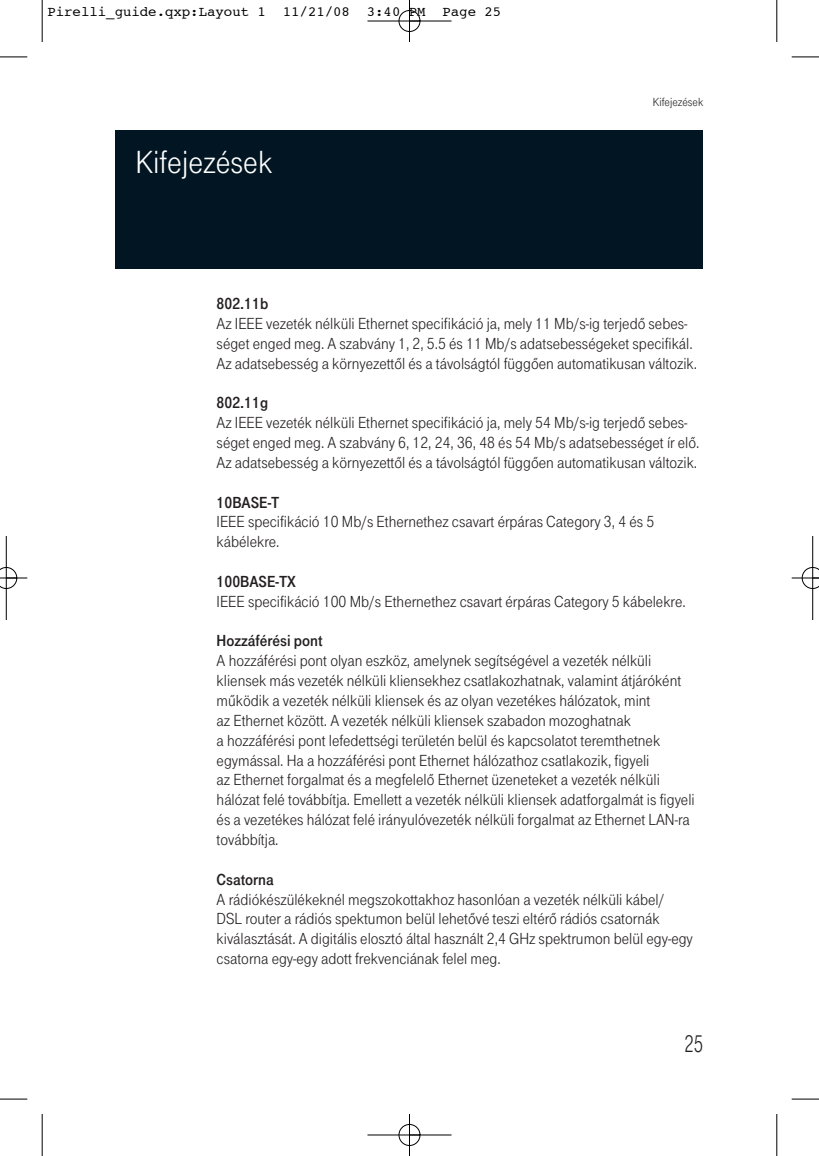
<style>
.page{position:relative;width:819px;height:1156px;background:#fff}
.page>*{position:absolute;margin:0;border:0;box-sizing:border-box;transform-origin:0 0}
.t1{font:33.25px "Tele Grotesk H Norm";color:#fff}
.t2{font:24.85px "Tele Grotesk H Norm";color:#231f20;scale:.8 1}
.t3{font:16.62px/19.8px "Tele Grotesk H Norm";color:#231f20}
.t4{font:16.62px "Tele Grotesk H Fett";color:#231f20}
.t5{font:14px "Courier";color:#000}
.t6{font:12.25px "Tele Grotesk H Norm";color:#231f20}
</style>
<div class="page">
<div style="left:116px;top:130px;width:587px;height:139px;background:#011622"></div>
<hr style="left:42px;top:0;width:1px;height:42px;background:#000">
<svg style="left:0;top:56px;width:27px;height:2px"></svg>
<hr style="left:776px;top:0;width:1px;height:42px;background:#000">
<svg style="left:791px;top:56px;width:28px;height:2px"></svg>
<hr style="left:42px;top:1113px;width:1px;height:42px;background:#000">
<svg style="left:0;top:1098px;width:27px;height:1px"></svg>
<hr style="left:776px;top:1113px;width:1px;height:42px;background:#000">
<svg style="left:791px;top:1098px;width:28px;height:1px"></svg>
<div style="left:398px;top:10px;width:22px;height:22px;border:1px solid #fff;border-radius:50%"></div>
<div style="left:398px;top:1124px;width:22px;height:21px;border:1px solid #fff;border-radius:50%"></div>
<hr style="left:367px;top:21px;width:84px;height:1px;background:#000">
<hr style="left:367px;top:1134px;width:84px;height:1px;background:#000">
<hr style="left:6px;top:536px;width:1px;height:84px;background:#000">
<hr style="left:812px;top:536px;width:1px;height:84px;background:#000">
<hr style="left:409px;top:0;width:1px;height:42px;background:#000">
<hr style="left:409px;top:1113px;width:1px;height:42px;background:#000">
<div style="left:399px;top:10px;width:21px;height:22px;border:1px solid #000;border-radius:50%"></div>
<div style="left:399px;top:1124px;width:21px;height:21px;border:1px solid #000;border-radius:50%"></div>
<svg style="left:0;top:567px;width:27px;height:22px"></svg>
<svg style="left:791px;top:567px;width:28px;height:22px"></svg>
<p class="t5" style="left:47px;top:5px;width:455px">Pirelli_guide.qxp:Layout 1 11/21/08 3:40 PM Page 25</p>
<h1 class="t1" style="left:135px;top:151px;width:138px">Kifejezések</h1>
<p class="t6" style="left:653px;top:97px;width:52px">Kifejezések</p>
<p class="t4" style="left:217px;top:298px;width:53px">802.11b</p>
<p class="t3" style="left:217px;top:315px;width:482px">Az IEEE vezeték nélküli Ethernet specifikáció ja, mely 11 Mb/s-ig terjedô sebes - séget enged meg. A szabvány 1, 2, 5.5 és 11 Mb/s adatsebességeket specifikál.<br>Az adatsebesség a környezettôl és a távolságtól függôen automatikusan változik.</p>
<p class="t4" style="left:217px;top:397px;width:53px">802.11g</p>
<p class="t3" style="left:217px;top:414px;width:484px">Az IEEE vezeték nélküli Ethernet specifikáció ja, mely 54 Mb/s-ig terjedô sebes - séget enged meg. A szabvány 6, 12, 24, 36, 48 és 54 Mb/s adatsebességet ír elô.<br>Az adatsebesség a környezettôl és a távolságtól függôen automatikusan változik.</p>
<p class="t4" style="left:217px;top:496px;width:64px">10BASE-T</p>
<p class="t3" style="left:217px;top:513px;width:439px">IEEE specifikáció 10 Mb/s Ethernethez csavart érpáras Category 3, 4 és 5 kábélekre.</p>
<p class="t4" style="left:217px;top:576px;width:81px">100BASE-TX</p>
<p class="t3" style="left:217px;top:593px;width:470px">IEEE specifikáció 100 Mb/s Ethernethez csavart érpáras Category 5 kábelekre.</p>
<p class="t4" style="left:217px;top:635px;width:107px">Hozzáférési pont</p>
<p class="t3" style="left:217px;top:652px;width:479px">A hozzáférési pont olyan eszköz, amelynek segítségével a vezeték nélküli kliensek más vezeték nélküli kliensekhez csatlakozhatnak, valamint átjáróként mûködik a vezeték nélküli kliensek és az olyan vezetékes hálózatok, mint<br>az Ethernet között. A vezeték nélküli kliensek szabadon mozoghatnak<br>a hozzáférési pont lefedettségi területén belül és kapcsolatot teremthetnek egymással. Ha a hozzáférési pont Ethernet hálózathoz csatlakozik, figyeli<br>az Ethernet forgalmat és a megfelelô Ethernet üzeneteket a vezeték nélküli hálózat felé továbbítja. Emellett a vezeték nélküli kliensek adatforgalmát is figyeli és a vezetékes hálózat felé irányulóvezeték nélküli forgalmat az Ethernet LAN-ra továbbítja.</p>
<p class="t4" style="left:217px;top:873px;width:59px">Csatorna</p>
<p class="t3" style="left:217px;top:890px;width:477px">A rádiókészülékeknél megszokottakhoz hasonlóan a vezeték nélküli kábel/ DSL router a rádiós spektumon belül lehetôvé teszi eltérô rádiós csatornák kiválasztását. A digitális elosztó által használt 2,4 GHz spektrumon belül egy-egy csatorna egy-egy adott frekvenciának felel meg.</p>
<h2 class="t2" style="left:684px;top:1035px;width:25px">25</h2>
</div>
